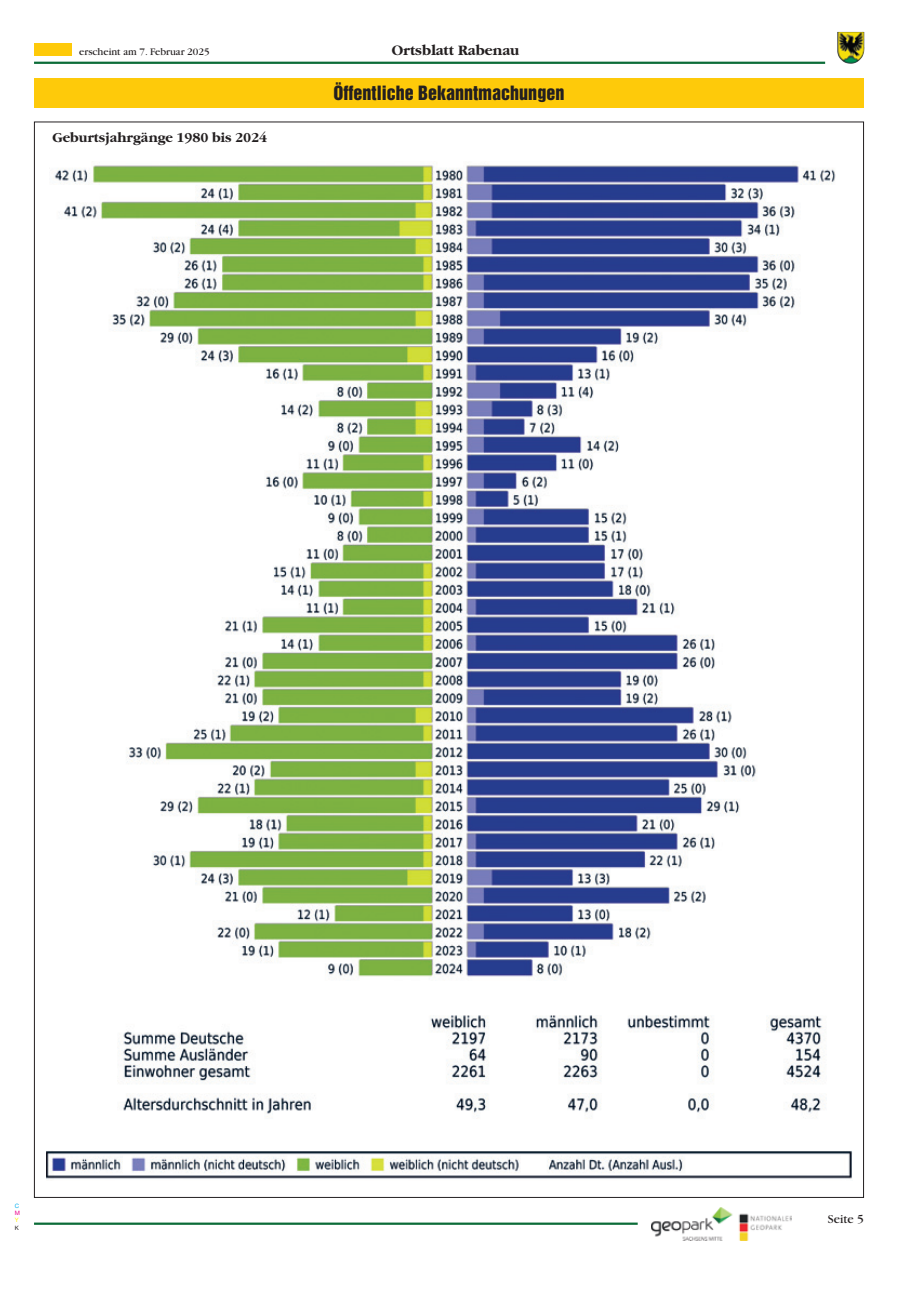
<style>
.page{position:relative;width:915px;height:1293px;background:#fff}
.page>*{position:absolute;margin:0;border:0;box-sizing:border-box;transform-origin:0 0}
.t1{font:18px "Helvetica Inserat";color:#231f20}
.t2{font:700 15px "Garamond";color:#231f20}
.t3{font:700 14.25px "Garamond";color:#231f20}
.t4{font:12.75px "Garamond";color:#231f20}
.t5{font:10.5px "Garamond";color:#231f20}
.t6{font:6px "Helvetica Neue";color:#00aeef}
.t7{font:6px "Helvetica Neue";color:#ed028c}
.t8{font:6px "Helvetica Neue";color:#fff101}
.t9{font:6px "Helvetica Neue";color:#231f20}
</style>
<div class="page">
<hr style="left:34px;top:62px;width:790px;height:2px;background:#0b6c38">
<hr style="left:34px;top:1222px;width:603px;height:2px;background:#0b6c38">
<div style="left:34px;top:43px;width:37px;height:13px;background:#feca0a"></div>
<img style="left:837px;top:32px;width:27px;height:32px">
<img style="left:651px;top:1207px;width:140px;height:33px">
<img style="left:54px;top:165px;width:782px;height:952px">
<img style="left:46px;top:1151px;width:806px;height:28px">
<div style="left:34px;top:79px;width:829px;height:29px;background:#feca0a"></div>
<p class="t5" style="left:79px;top:48px;width:132px">erscheint am 7. Februar 2025</p>
<p class="t3" style="left:53px;top:132px;width:216px">Geburtsjahrgänge 1980 bis 2024</p>
<p class="t2" style="left:391px;top:45px;width:129px">Ortsblatt Rabenau</p>
<p class="t1" style="left:333px;top:85px;width:232px">Öffentliche Bekanntmachungen</p>
<p class="t6" style="left:15px;top:1203px;width:6px">C</p>
<p class="t7" style="left:15px;top:1211px;width:7px">M</p>
<p class="t8" style="left:15px;top:1218px;width:5px">Y</p>
<p class="t9" style="left:15px;top:1225px;width:6px">K</p>
<p class="t4" style="left:827px;top:1214px;width:38px">Seite 5</p>
</div>
